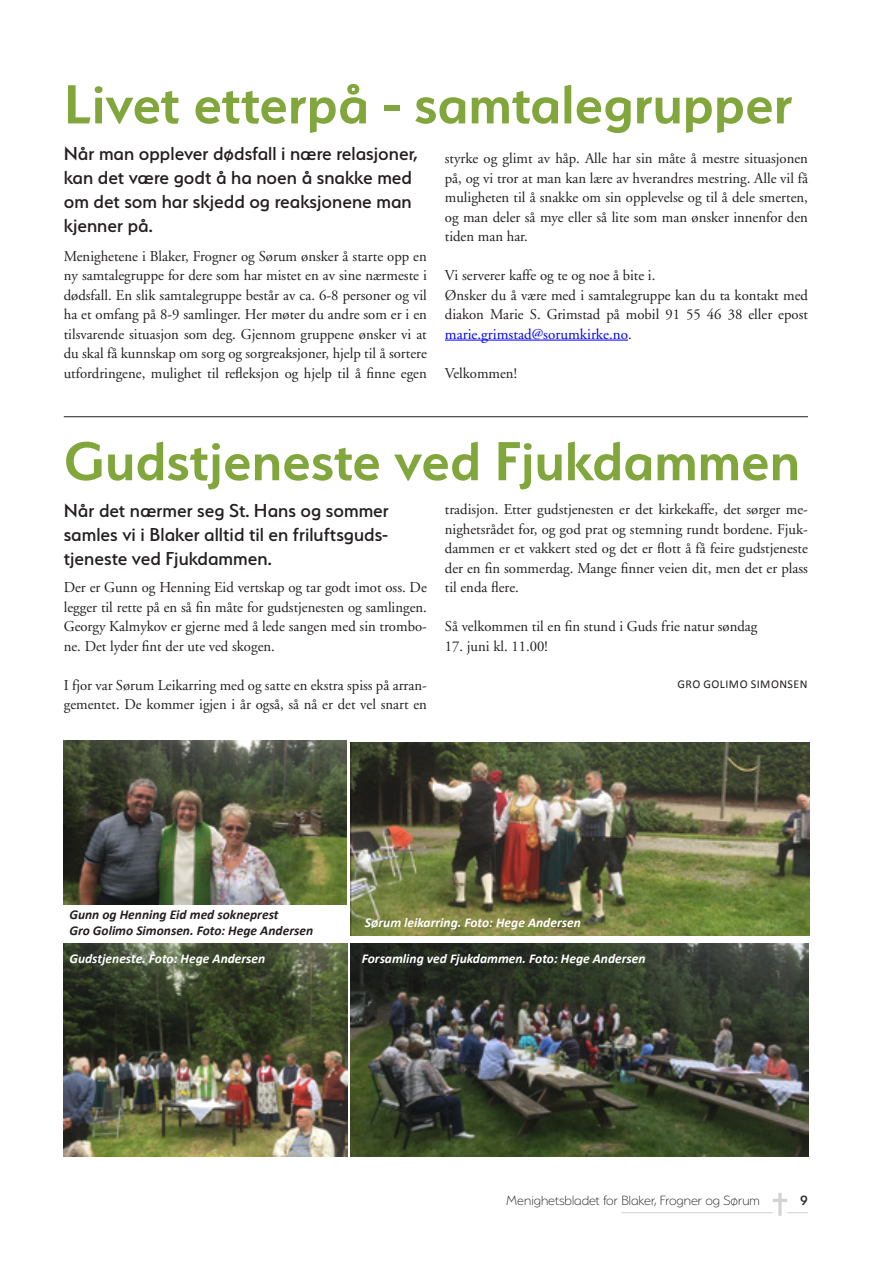
<style>
.page{position:relative;width:893px;height:1263px;background:#fff}
.page>*{position:absolute;margin:0;border:0;box-sizing:border-box;transform-origin:0 0}
.t1{font:600 61.5px "Serenity";color:#81a63b}
.t2{font:500 21px/24px "Serenity";color:#231f20;text-align:justify}
.t3{font:15px/19.5px "Adobe Garamond";color:#231f20;text-align:justify}
.t4{font:200 15px "Serenity";color:#231f20}
.t5{font:500 15px "Serenity";color:#231f20}
.t6{font:italic 700 13.5px "Calibri";color:#fff}
.t7{font:italic 700 13.5px/16.5px "Calibri";color:#231f20}
.t8{font:12px "Calibri";letter-spacing:.04em;color:#231f20}
.s1{color:#00f}
</style>
<div class="page">
<hr style="left:621px;top:1212px;width:152px;height:1px;background:#d1d2d4">
<svg style="left:773px;top:1193px;width:35px;height:23px"></svg>
<hr style="left:64px;top:416px;width:744px;height:1px;background:#231f20">
<img style="left:64px;top:741px;width:283px;height:163px">
<img style="left:64px;top:944px;width:283px;height:212px">
<img style="left:351px;top:742px;width:458px;height:193px">
<img style="left:351px;top:944px;width:458px;height:213px">
<hr style="left:445px;top:340px;width:183px;height:1px;background:#00f">
<h1 class="t1" style="left:64px;top:71px;width:730px">Livet etterpå - samtalegrupper</h1>
<h2 class="t2" style="left:64px;top:142px;width:355px;text-align:left">Når man opplever dødsfall i nære relasjoner, kan det være godt å ha noen å snakke med om det som har skjedd og reaksjonene man kjenner på.</h2>
<p class="t3" style="left:64px;top:246px;width:365px">Menighetene i Blaker, Frogner og Sørum ønsker å starte opp en ny samtalegruppe for dere som har mistet en av sine nærmeste i dødsfall. En slik samtalegruppe består av ca. 6-8 personer og vil ha et omfang på 8-9 samlinger. Her møter du andre som er i en tilsvarende situasjon som deg. Gjennom gruppene ønsker vi at du skal få kunnskap om sorg og sorgreaksjoner, hjelp til å sortere utfordringene, mulighet til refleksjon og hjelp til å finne egen</p>
<p class="t3" style="left:445px;top:149px;width:365px">styrke og glimt av håp. Alle har sin måte å mestre situasjonen på, og vi tror at man kan lære av hverandres mestring. Alle vil få muligheten til å snakke om sin opplevelse og til å dele smerten, og man deler så mye eller så lite som man ønsker innenfor den tiden man har.</p>
<p class="t3" style="left:445px;top:266px;width:365px;text-align:left">Vi serverer kaffe og te og noe å bite i.<br>Ønsker du å være med i samtalegruppe kan du ta kontakt med diakon Marie S. Grimstad på mobil 91 55 46 38 eller epost <span class="s1">marie.grimstad@sorumkirke.no</span>.</p>
<p class="t3" style="left:445px;top:363px;width:74px">Velkommen!</p>
<h1 class="t1" style="left:64px;top:427px;width:738px">Gudstjeneste ved Fjukdammen</h1>
<h2 class="t2" style="left:64px;top:498px;width:327px">Når det nærmer seg St. Hans og sommer samles vi i Blaker alltid til en friluftsguds&shy;tjeneste ved Fjukdammen.</h2>
<p class="t3" style="left:64px;top:578px;width:365px">Der er Gunn og Henning Eid vertskap og tar godt imot oss. De legger til rette på en så fin måte for gudstjenesten og samlingen.<br>Georgy Kalmykov er gjerne med å lede sangen med sin trombo&shy;ne. Det lyder fint der ute ved skogen.</p>
<p class="t3" style="left:64px;top:675px;width:365px">I fjor var Sørum Leikarring med og satte en ekstra spiss på arran&shy;gementet. De kommer igjen i år også, så nå er det vel snart en</p>
<p class="t3" style="left:445px;top:500px;width:365px">tradisjon. Etter gudstjenesten er det kirkekaffe, det sørger me&shy;nighetsrådet for, og god prat og stemning rundt bordene. Fjuk&shy;dammen er et vakkert sted og det er flott å få feire gudstjeneste der en fin sommerdag. Mange finner veien dit, men det er plass til enda flere.</p>
<p class="t3" style="left:445px;top:617px;width:314px">Så velkommen til en fin stund i Guds frie natur søndag</p>
<p class="t3" style="left:445px;top:636px;width:104px">17. juni kl. 11.00!</p>
<p class="t8" style="left:677px;top:677px;width:132px">GRO GOLIMO SIMONSEN</p>
<p class="t7" style="left:69px;top:906px;width:245px">Gunn og Henning Eid med sokneprest<br>Gro Golimo Simonsen. Foto: Hege Andersen</p>
<p class="t6" style="left:365px;top:914px;width:218px">Sørum leikarring. Foto: Hege Andersen</p>
<p class="t6" style="left:69px;top:949px;width:197px">Gudstjeneste. Foto: Hege Andersen</p>
<p class="t6" style="left:362px;top:949px;width:285px">Forsamling ved Fjukdammen. Foto: Hege Andersen</p>
<p class="t4" style="left:506px;top:1193px;width:255px">Menighetsbladet for Blaker, Frogner og Sørum</p>
<p class="t5" style="left:800px;top:1192px;width:9px">9</p>
</div>
